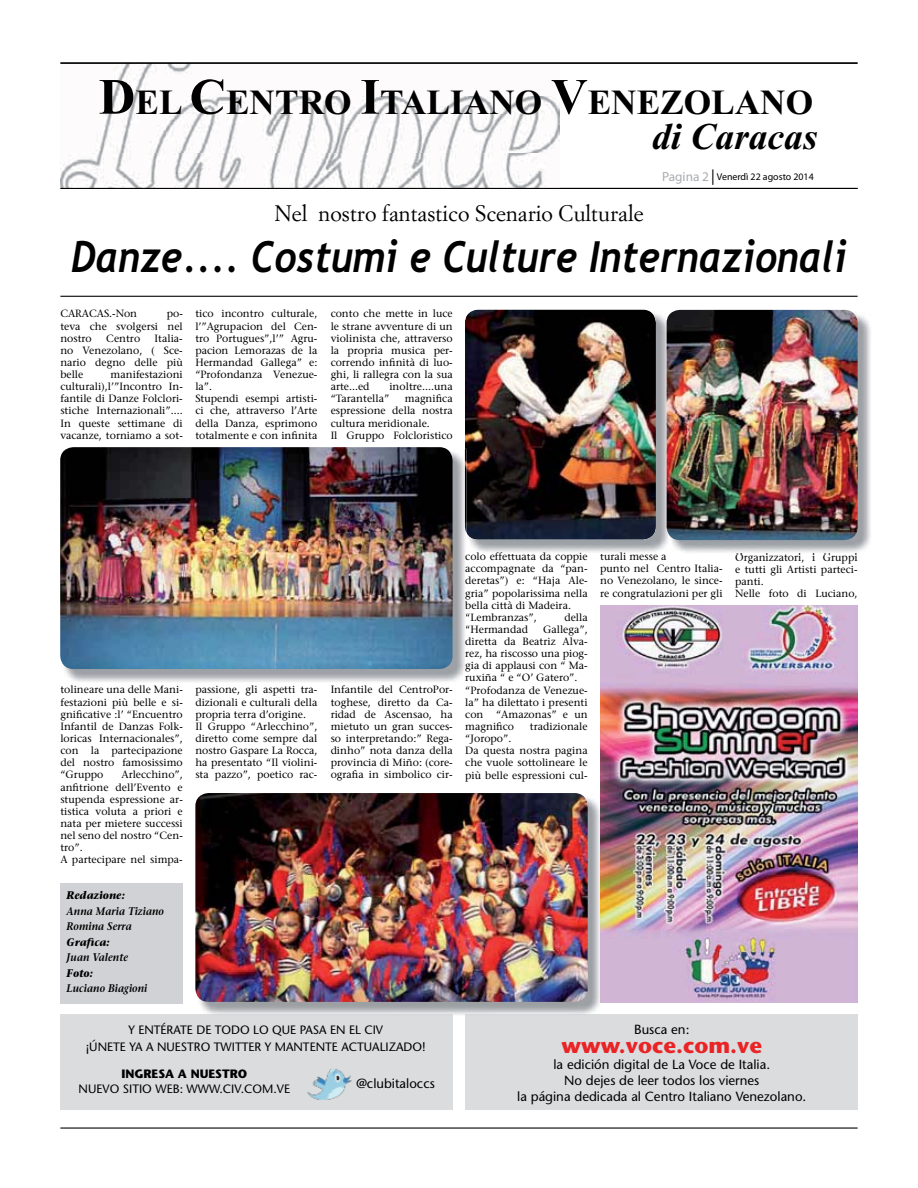
<style>
.page{position:relative;width:918px;height:1188px;background:#fff}
.page>*{position:absolute;margin:0;border:0;box-sizing:border-box;transform-origin:0 0}
.t1{font:italic 700 43.05px "Trebuchet";color:#000;scale:.9 1}
.t2{font:italic 700 37.5px "Times New Roman";color:#000}
.t3{font:700 35.25px "Times New Roman";color:#000}
.t4{font:22.05px "Simoncini Garamond";color:#000}
.t5{font:700 22.05px "Stone Sans";color:#ea2426}
.t6{font:13.2px/15.9px "Stone Sans";color:#000;text-align:center}
.t7{font:12.15px/16.5px "Stone Sans";color:#000;text-align:center}
.t8{font:700 12.15px "Stone Sans";color:#000}
.t9{font:italic 600 11.1px/15.5px "Stone Serif";color:#000;scale:.9 1}
.t10{font:italic 700 11.1px "Stone Serif";color:#000;scale:.9 1}
.t11{font:10.5px/12.1px "Stone Serif";color:#000}
.t12{font:9.9px "Myriad Pro";color:#000}
.s1{font-size:50.7px}
.s2{font-size:13.2px;color:#a8acb1}
.s3{font-size:15.45px}
</style>
<div class="page">
<div style="left:60px;top:1014px;width:393px;height:96px;background:#dadcde"></div>
<div style="left:465px;top:1014px;width:393px;height:96px;background:#dadcde"></div>
<hr style="left:60px;top:1127px;width:798px;height:2px;background:#000">
<img style="left:60px;top:64px;width:500px;height:124px">
<hr style="left:60px;top:63px;width:798px;height:1px;background:#000">
<hr style="left:60px;top:188px;width:798px;height:1px;background:#000">
<img style="left:307px;top:1069px;width:45px;height:31px">
<hr style="left:60px;top:296px;width:798px;height:1px;background:#000">
<div style="left:60px;top:883px;width:123px;height:120px;background:#d0d2d5"></div>
<img style="left:468px;top:311px;width:200px;height:242px">
<img style="left:468px;top:552px;width:120px;height:1px">
<img style="left:601px;top:552px;width:66px;height:1px">
<img style="left:465px;top:310px;width:191px;height:230px;border-radius:13px">
<img style="left:670px;top:312px;width:201px;height:241px">
<img style="left:667px;top:310px;width:191px;height:230px;border-radius:13px">
<img style="left:63px;top:449px;width:402px;height:233px">
<img style="left:465px;top:449px;width:1px;height:83px">
<img style="left:60px;top:447px;width:393px;height:222px;border-radius:13px">
<img style="left:198px;top:795px;width:404px;height:220px">
<img style="left:198px;top:1014px;width:255px;height:1px">
<img style="left:465px;top:1014px;width:137px;height:1px">
<img style="left:195px;top:793px;width:393px;height:209px;border-radius:13px">
<img style="left:601px;top:605px;width:257px;height:397px">
<h3 class="t3" style="left:99px;top:90px;width:716px"><span class="s1">D</span>EL <span class="s1">C</span>ENTRO <span class="s1">I</span>TALIANO <span class="s1">V</span>ENEZOLANO</h3>
<h2 class="t2" style="left:652px;top:115px;width:167px">di Caracas</h2>
<h3 class="t4" style="left:274px;top:204px;width:371px">Nel nostro fantastico Scenario Culturale</h3>
<p class="t12" style="left:662px;top:173px;width:153px"><span class="s2">Pagina 2</span> <span class="s3">|</span> Venerdì 22 agosto 2014</p>
<h1 class="t1" style="left:71px;top:232px;width:863px">Danze.... Costumi e Culture Internazionali</h1>
<p class="t11" style="left:60px;top:309px;width:78px">CARACAS.-Non</p>
<p class="t11" style="left:60px;top:309px;width:124px;text-align:justify;text-indent:106px">po&shy;teva che svolgersi nel nostro</p>
<p class="t11" style="left:60px;top:333px;width:124px;text-align:justify;text-indent:94px">Italia&shy;no Venezolano, ( Sce&shy;nario degno delle più belle</p>
<p class="t11" style="left:106px;top:333px;width:35px">Centro</p>
<p class="t11" style="left:60px;top:369px;width:124px;text-align:justify;text-indent:50px">manifestazioni culturali),l’”Incontro In&shy;fantile di Danze Folclori&shy;stiche Internazionali”....<br>In queste settimane di vacanze, torniamo a sot-</p>
<p class="t11" style="left:195px;top:309px;width:124px">tico incontro culturale, l’”Agrupacion del Cen&shy;tro Portugues”,l’” Agru&shy;pacion Lemorazas de la<br>Hermandad Gallega” e: “Profondanza Venezue&shy;la”.<br>Stupendi esempi artisti&shy;ci che, attraverso l’Arte della Danza, esprimono totalmente e con infinita</p>
<p class="t11" style="left:331px;top:309px;width:124px;text-align:justify">conto che mette in luce le strane avventure di un violinista che, attraverso la propria musica per&shy;correndo infinità di luo&shy;ghi, li rallegra con la sua arte...ed</p>
<p class="t11" style="left:389px;top:382px;width:65px">inoltre....una</p>
<p class="t11" style="left:331px;top:394px;width:124px;text-indent:74px">magnifica espressione della nostra cultura meridionale.<br>Il Gruppo Folcloristico</p>
<p class="t11" style="left:331px;top:394px;width:60px">“Tarantella”</p>
<p class="t11" style="left:60px;top:685px;width:124px;text-align:justify">tolineare una delle Mani&shy;festazioni più belle e si&shy;gnificative :l’ “Encuentro Infantil de Danzas Folk&shy;loricas Internacionales”, con la partecipazione del nostro famosissimo “Gruppo</p>
<p class="t11" style="left:60px;top:770px;width:124px;text-indent:61px">Arlecchino”, anfitrione dell’Evento e stupenda espressione ar&shy;tistica voluta a priori e nata per mietere successi nel seno del nostro “Cen&shy;tro”.<br>A partecipare nel simpa-</p>
<p class="t10" style="left:67px;top:891px;width:66px">Redazione:</p>
<p class="t9" style="left:67px;top:905px;width:110px">Anna Maria Tiziano<br>Romina Serra</p>
<p class="t10" style="left:67px;top:938px;width:49px">Grafica:</p>
<p class="t9" style="left:67px;top:951px;width:70px">Juan Valente</p>
<p class="t10" style="left:67px;top:969px;width:31px">Foto:</p>
<p class="t9" style="left:67px;top:982px;width:91px">Luciano Biagioni</p>
<p class="t11" style="left:195px;top:685px;width:124px">passione, gli aspetti tra&shy;dizionali e culturali della propria terra d’origine.<br>Il Gruppo “Arlecchino”, diretto come sempre dal nostro Gaspare La Rocca, ha presentato “Il violini&shy;sta pazzo”, poetico rac-</p>
<p class="t11" style="left:331px;top:685px;width:124px;text-align:justify">Infantile del CentroPor&shy;toghese, diretto da Ca&shy;ridad de Ascensao, ha mietuto un gran succes&shy;so interpretando:” Rega&shy;dinho” nota danza della provincia di Miño: (core&shy;ografia in simbolico cir-</p>
<p class="t7" style="left:86px;top:1023px;width:342px">Y ENTÉRATE DE TODO LO QUE PASA EN EL CIV<br>¡ÚNETE YA A NUESTRO TWITTER Y MANTENTE ACTUALIZADO!</p>
<p class="t8" style="left:121px;top:1069px;width:127px">INGRESA A NUESTRO</p>
<p class="t7" style="left:79px;top:1082px;width:213px">NUEVO SITIO WEB: WWW.CIV.COM.VE</p>
<p class="t6" style="left:356px;top:1077px;width:80px">@clubitaloccs</p>
<p class="t11" style="left:465px;top:551px;width:16px">c l</p>
<p class="t11" style="left:495px;top:551px;width:9px">ff</p>
<p class="t11" style="left:540px;top:551px;width:8px">d</p>
<p class="t11" style="left:579px;top:551px;width:5px">i</p>
<p class="t11" style="left:620px;top:552px;width:8px">li</p>
<p class="t11" style="left:766px;top:552px;width:5px">i</p>
<p class="t11" style="left:600px;top:552px;width:124px">tura messe a<br>punto nel Centro Italia&shy;no Venezolano, le since&shy;re congratulazioni per gli</p>
<p class="t11" style="left:735px;top:552px;width:71px">Organ zzator ,</p>
<p class="t11" style="left:735px;top:552px;width:124px;text-indent:63px">i i Gruppi e tutti gli Artisti parteci&shy;panti.<br>Nelle foto di Luciano,</p>
<p class="t11" style="left:465px;top:551px;width:124px;text-indent:5px">o o e ettuata a copp e accompagnate da “pan&shy;deretas”) e: “Haja Ale&shy;gria” popolarissima nella bella città di Madeira. “Lembranzas”,</p>
<p class="t11" style="left:564px;top:612px;width:25px">della</p>
<p class="t11" style="left:465px;top:624px;width:64px">“Hermandad</p>
<p class="t11" style="left:465px;top:624px;width:124px;text-indent:78px">Gallega”, diretta da Beatriz Alva&shy;rez, ha riscosso una piog&shy;gia di applausi con “ Ma&shy;ruxiña “ e “O’ Gatero”. “Profodanza de Venezue&shy;la” ha dilettato i presenti con “Amazonas” e un magnifico</p>
<p class="t11" style="left:530px;top:721px;width:59px">tradizionale</p>
<p class="t11" style="left:465px;top:733px;width:124px">“Joropo”.<br>Da questa nostra pagina che vuole sottolineare le più belle espressioni cul-</p>
<p class="t6" style="left:634px;top:1022px;width:57px">Busca en:</p>
<h3 class="t5" style="left:562px;top:1037px;width:202px">www.voce.com.ve</h3>
<p class="t6" style="left:517px;top:1058px;width:291px">la edición digital de La Voce de Italia.<br>No dejes de leer todos los viernes<br>la página dedicada al Centro Italiano Venezolano.</p>
</div>
